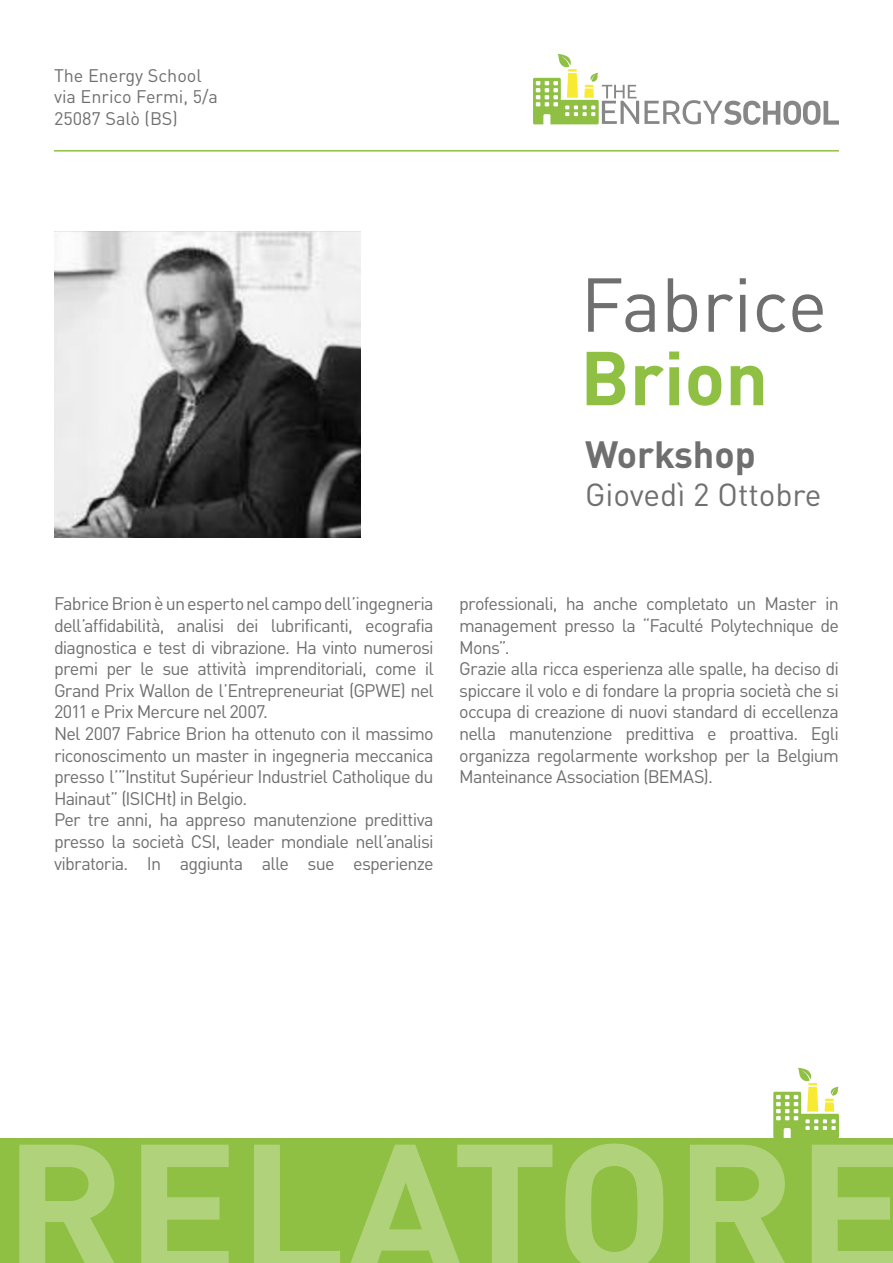
<style>
.page{position:relative;width:893px;height:1263px;background:#fff}
.page>*{position:absolute;margin:0;border:0;box-sizing:border-box;transform-origin:0 0}
.t1{font:75px "DINOT";color:#706f6f}
.t2{font:700 75px "DINOT";color:#8fc043}
.t3{font:700 37.5px "DINOT";color:#706f6f}
.t4{font:31.5px "DINOT";color:#706f6f}
.t5{font:18px/21.6px "DINOT";letter-spacing:-.045em;color:#706f6f}
.t6{font:18px/21.6px "DINOT";color:#706f6f}
</style>
<div class="page">
<img style="left:54px;top:232px;width:306px;height:306px">
<hr style="left:54px;top:150px;width:785px;height:2px;background:#8fc043">
<svg style="left:533px;top:54px;width:306px;height:71px"></svg>
<div style="left:0;top:1138px;width:893px;height:125px;background:#8fc043"></div>
<svg style="left:773px;top:1068px;width:66px;height:70px"></svg>
<svg style="left:19px;top:1143px;width:874px;height:120px"></svg>
<p class="t6" style="left:54px;top:64px;width:165px">The Energy School via Enrico Fermi, 5/a<br>25087 Salò (BS)</p>
<h1 class="t1" style="left:580px;top:258px;width:249px">Fabrice</h1>
<h1 class="t2" style="left:580px;top:329px;width:189px">Brion</h1>
<h2 class="t3" style="left:585px;top:430px;width:172px">Workshop</h2>
<h3 class="t4" style="left:585px;top:474px;width:238px">Giovedì 2 Ottobre</h3>
<p class="t5" style="left:54px;top:593px;width:381px">Fabrice Brion è un esperto nel campo dell’ingegneria dell’affidabilità, analisi dei lubrificanti, ecografia diagnostica e test di vibrazione. Ha vinto numerosi premi per le sue attività imprenditoriali, come il Grand Prix Wallon de l’Entrepreneuriat (GPWE) nel 2011 e Prix Mercure nel 2007.<br>Nel 2007 Fabrice Brion ha ottenuto con il massimo riconoscimento un master in ingegneria meccanica presso l’”Institut Supérieur Industriel Catholique du Hainaut” (ISICHt) in Belgio.<br>Per tre anni, ha appreso manutenzione predittiva presso la società CSI, leader mondiale nell’analisi vibratoria. In aggiunta alle sue esperienze</p>
<p class="t5" style="left:459px;top:593px;width:381px">professionali, ha anche completato un Master in management presso la “Faculté Polytechnique de Mons”.<br>Grazie alla ricca esperienza alle spalle, ha deciso di spiccare il volo e di fondare la propria società che si occupa di creazione di nuovi standard di eccellenza nella manutenzione predittiva e proattiva. Egli organizza regolarmente workshop per la Belgium Manteinance Association (BEMAS).</p>
</div>
